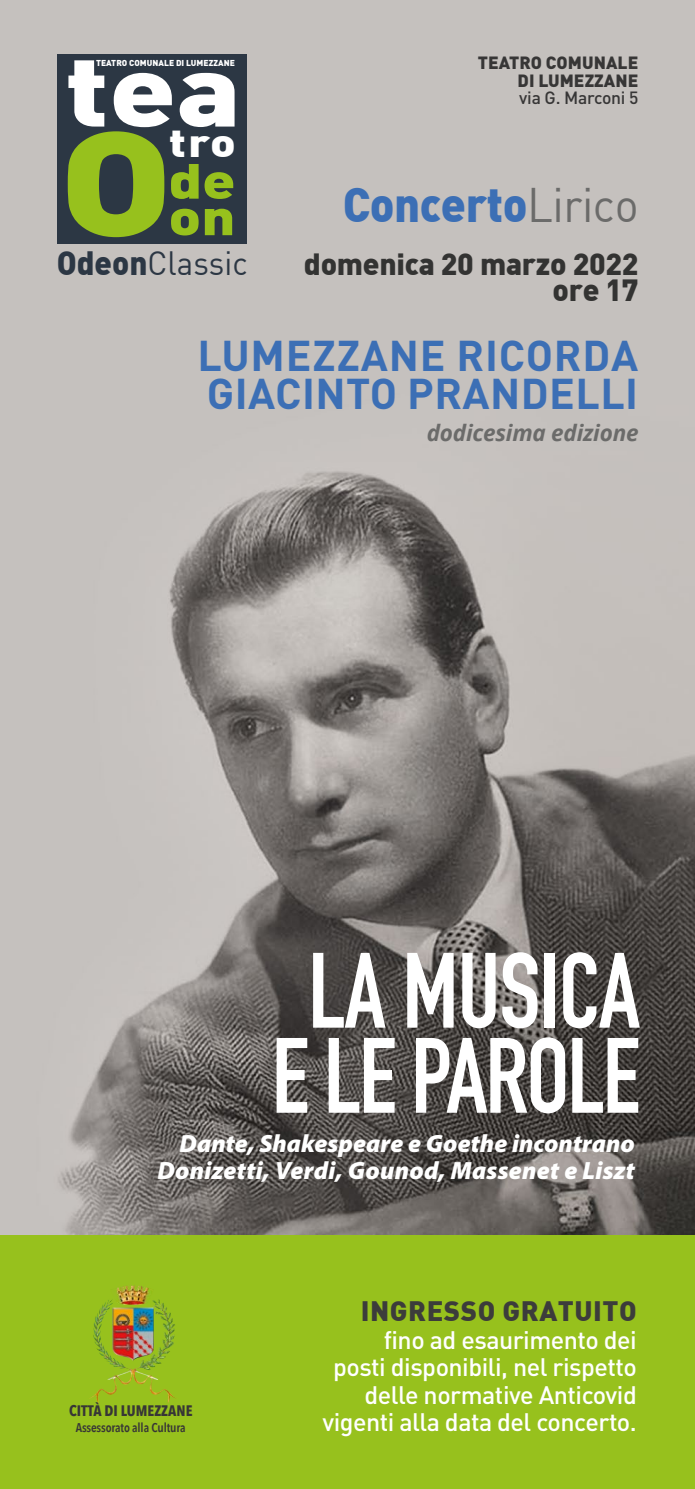
<style>
.page{position:relative;width:695px;height:1489px;background:#fff}
.page>*{position:absolute;margin:0;border:0;box-sizing:border-box;transform-origin:0 0}
.t1{font:900 146px "DI Nbek";color:#97c11d;scale:1.22 1}
.t2{font:700 105px/85px "DIN Condensed";letter-spacing:-.015em;color:#fff;text-align:center;scale:.96 1}
.t3{font:900 98.75px "DI Nbek";color:#fff;scale:1.22 1}
.t4{font:900 48.75px "DI Nbek";color:#97c11d;scale:1.22 1}
.t5{font:900 47.5px "DI Nbek";letter-spacing:-.01em;color:#3c6fb5;scale:.95 1}
.t6{font:700 42.5px/37.5px "DIN Pro";letter-spacing:.01em;color:#3c6fb5}
.t7{font:900 38.25px "DI Nbek";color:#fff;scale:1.22 1}
.t8{font:33px "DIN Bek";color:#2c3744;scale:.95 1}
.t9{font:900 30px/26.2px "DI Nbek";letter-spacing:-.01em;color:#333332;text-align:right}
.t10{font:900 27.5px "DI Nbek";letter-spacing:.02em;color:#3c3c3b}
.t11{font:500 25px/27.5px "DIN Pro";letter-spacing:-.02em;color:#fff;text-align:right}
.t12{font:italic 900 25px/27.5px "Myriad Pro";letter-spacing:.005em;color:#fff;text-align:right}
.t13{font:italic 700 22.5px "Open Sans";letter-spacing:-.01em;color:#6b6b6a}
.t14{font:900 17.5px/17.5px "DIN Pro";letter-spacing:.005em;color:#373636;text-align:right}
.t15{font:500 17.5px "DIN Pro";letter-spacing:-.015em;color:#373636}
.t16{font:700 15.25px "Avenir Next Condensed";color:#373636}
.t17{font:600 12.75px "Avenir Next Condensed";letter-spacing:-.01em;color:#373636}
.t18{font:900 8.5px "DIN Pro";letter-spacing:.005em;color:#fff}
.s1{font-family:"DIN Bek";font-weight:400;color:#6b6b6a}
.s2{font-family:"DI Nbek";font-weight:900}
</style>
<div class="page">
<img style="left:0;top:0;width:694px;height:1235px">
<div style="left:0;top:1235px;width:694px;height:253px;background:#97c11d"></div>
<div style="left:57px;top:54px;width:189px;height:190px;background:#2c3744"></div>
<img style="left:110px;top:1285px;width:44px;height:19px">
<p class="t14" style="left:477px;top:52px;width:162px">TEATRO COMUNALE<br>DI LUMEZZANE</p>
<p class="t15" style="left:519px;top:84px;width:121px">via G. Marconi 5</p>
<p class="t18" style="left:96px;top:56px;width:140px">TEATRO COMUNALE DI LUMEZZANE</p>
<h3 class="t3" style="left:65px;top:25px;width:145px">tea</h3>
<h3 class="t7" style="left:169px;top:117px;width:56px">tro</h3>
<h3 class="t4" style="left:168px;top:148px;width:56px">de</h3>
<h1 class="t1" style="left:59px;top:86px;width:95px">O</h1>
<h3 class="t5" style="left:343px;top:173px;width:313px">Concerto<span class="s1">Lirico</span></h3>
<p class="t9" style="left:304px;top:249px;width:336px">domenica 20 marzo 2022 ore 17</p>
<h3 class="t6" style="left:197px;top:332px;width:442px">LUMEZZANE RICORDA<br>GIACINTO PRANDELLI</h3>
<p class="t13" style="left:427px;top:417px;width:213px">dodicesima edizione</p>
<h3 class="t4" style="left:168px;top:185px;width:56px">on</h3>
<h3 class="t8" style="left:57px;top:242px;width:202px"><span class="s2">Odeon</span>Classic</h3>
<h2 class="t2" style="left:272px;top:962px;width:385px">LA MUSICA<br>E LE PAROLE</h2>
<p class="t12" style="left:157px;top:1129px;width:479px">Dante, Shakespeare e Goethe incontrano<br>Donizetti, Verdi, Gounod, Massenet e Liszt</p>
<p class="t16" style="left:69px;top:1400px;width:125px">CITTÀ DI LUMEZZANE</p>
<p class="t17" style="left:76px;top:1418px;width:111px">Assessorato alla Cultura</p>
<p class="t10" style="left:360px;top:1292px;width:277px">INGRESSO GRATUITO</p>
<p class="t11" style="left:322px;top:1323px;width:316px">fino ad esaurimento dei<br>posti disponibili, nel rispetto delle normative Anticovid vigenti alla data del concerto.</p>
</div>
